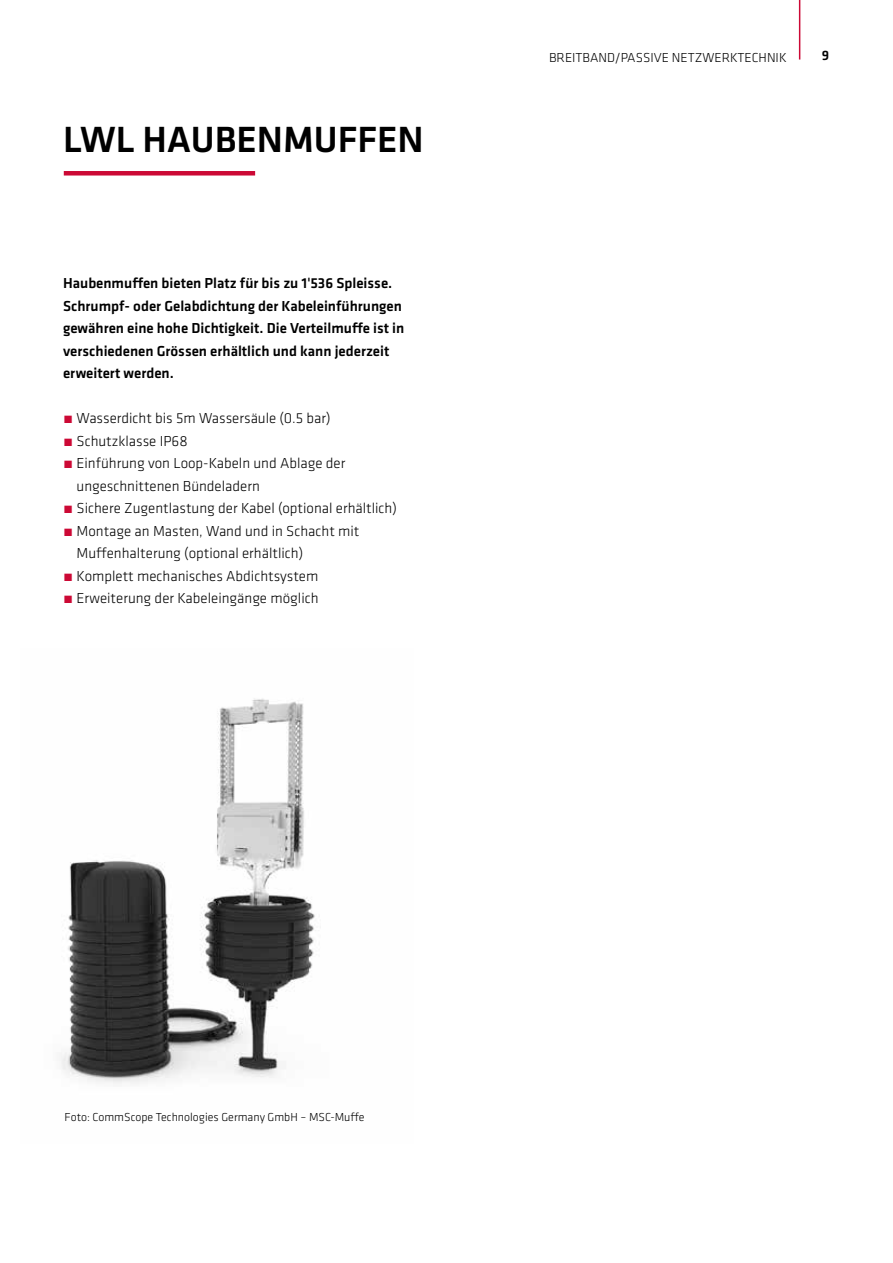
<style>
.page{position:relative;width:893px;height:1263px;background:#fff}
.page>*{position:absolute;margin:0;border:0;box-sizing:border-box;transform-origin:0 0}
.t1{font:500 36px "GC Klavika Head";color:#000}
.t2{font:300 15px/22.5px "GC Klavika Fein";color:#000}
.t3{font:500 15px/22.5px "GC Klavika";color:#000}
.t4{font:300 13.5px "GC Klavika Fein";color:#000}
.t5{font:500 13.5px "GC Klavika Head";color:#000}
.t6{font:300 12px "GC Klavika Fein";color:#000}
.s1{color:#cc0935}
</style>
<div class="page">
<hr style="left:799px;top:0;width:1px;height:60px;background:#cc0935">
<img style="left:61px;top:698px;width:254px;height:386px">
<div style="left:64px;top:171px;width:191px;height:5px;background:#cc0935"></div>
<h1 class="t1" style="left:63px;top:114px;width:362px">LWL HAUBENMUFFEN</h1>
<p class="t3" style="left:63px;top:271px;width:343px">Haubenmuffen bieten Platz für bis zu 1'536 Spleisse.<br>Schrumpf- oder Gelabdichtung der Kabeleinführungen gewähren eine hohe Dichtigkeit. Die Verteilmuffe ist in verschiedenen Grössen erhältlich und kann jederzeit erweitert werden.</p>
<p class="t2" style="left:63px;top:407px;width:269px"><span class="s1">•</span> Wasserdicht bis 5m Wassersäule (0.5 bar)</p>
<p class="t2" style="left:63px;top:429px;width:126px"><span class="s1">•</span> Schutzklasse IP68</p>
<p class="t2" style="left:77px;top:452px;width:270px;text-indent:-13px"><span class="s1">•</span> Einführung von Loop-Kabeln und Ablage der ungeschnittenen Bündeladern</p>
<p class="t2" style="left:63px;top:497px;width:335px"><span class="s1">•</span> Sichere Zugentlastung der Kabel (optional erhältlich)</p>
<p class="t2" style="left:77px;top:519px;width:284px;text-indent:-13px"><span class="s1">•</span> Montage an Masten, Wand und in Schacht mit<br>Muffenhalterung (optional erhältlich)</p>
<p class="t2" style="left:63px;top:564px;width:257px"><span class="s1">•</span> Komplett mechanisches Abdichtsystem</p>
<p class="t2" style="left:63px;top:587px;width:257px"><span class="s1">•</span> Erweiterung der Kabeleingänge möglich</p>
<p class="t4" style="left:549px;top:49px;width:239px">BREITBAND/PASSIVE NETZWERKTECHNIK</p>
<p class="t5" style="left:822px;top:45px;width:9px">9</p>
<p class="t6" style="left:65px;top:1109px;width:302px">Foto: CommScope Technologies Germany GmbH – MSC-Muffe</p>
</div>
